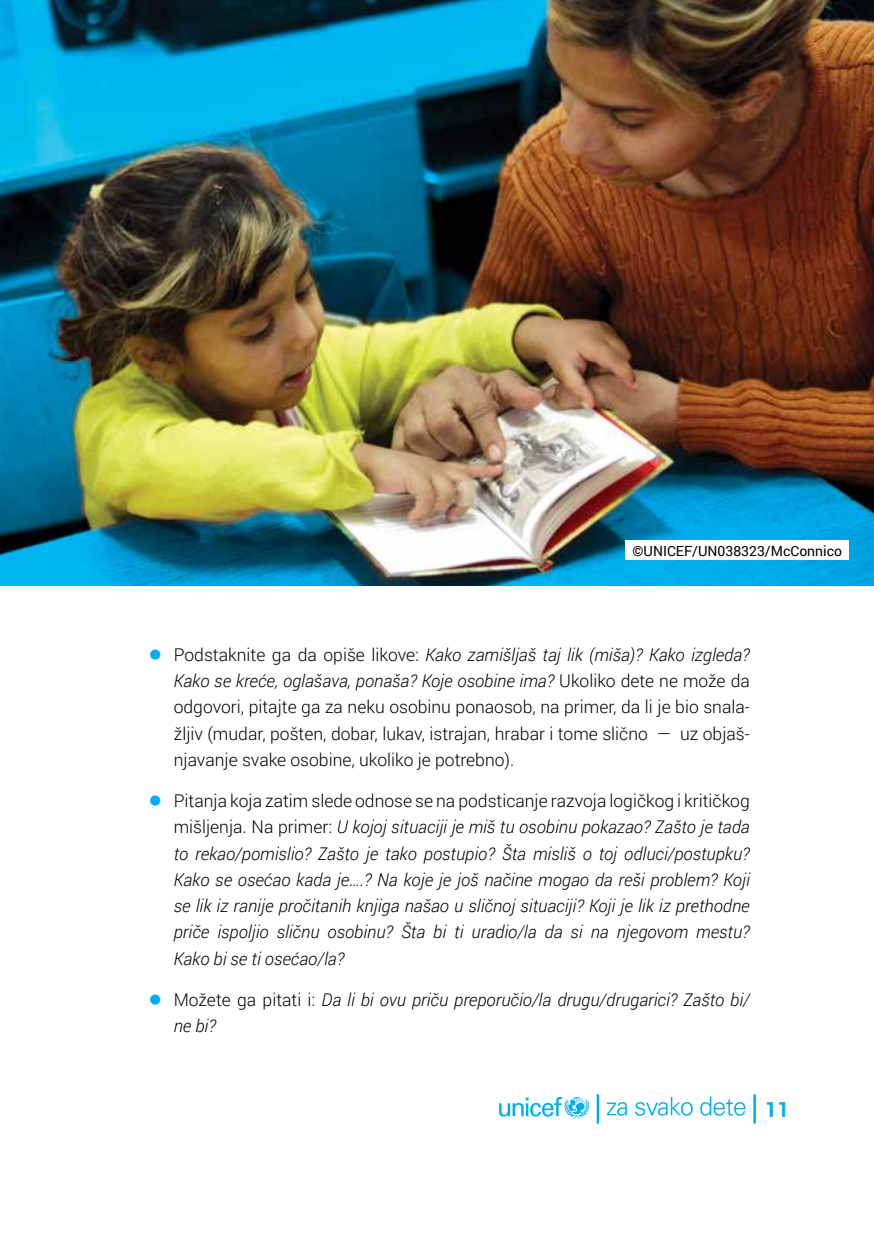
<style>
.page{position:relative;width:874px;height:1241px;background:#fff}
.page>*{position:absolute;margin:0;border:0;box-sizing:border-box;transform-origin:0 0}
.t1{font:700 21px "Roboto";color:#00aeef}
.t2{font:italic 300 17.5px/26.2px "Roboto";color:#000;text-align:justify}
.t3{font:300 17.5px/26.2px "Roboto";color:#000;text-align:justify}
.t4{font:14px "Roboto";color:#000}
.s1{font-style:italic}
.s2{font-style:normal}
</style>
<div class="page">
<svg style="left:499px;top:1096px;width:90px;height:22px"></svg>
<div style="left:596px;top:1094px;width:2px;height:29px;border:2px solid #00aeef"></div>
<div style="left:753px;top:1094px;width:2px;height:29px;border:2px solid #00aeef"></div>
<svg style="left:606px;top:1102px;width:20px;height:13px"></svg>
<svg style="left:635px;top:1096px;width:57px;height:19px"></svg>
<svg style="left:700px;top:1096px;width:45px;height:19px"></svg>
<img style="left:0;top:0;width:873px;height:585px">
<div style="left:625px;top:540px;width:223px;height:20px;background:#fff"></div>
<p class="t4" style="left:632px;top:541px;width:211px">©UNICEF/UN038323/McConnico</p>
<p class="t3" style="left:174px;top:641px;width:577px">Podstaknite ga da opiše likove: <span class="s1">Kako zamišljaš taj lik (miša)? Kako izgleda?<br>Kako se kreće, oglašava, ponaša? Koje osobine ima?</span> Ukoliko dete ne može da odgovori, pitajte ga za neku osobinu ponaosob, na primer, da li je bio snala&shy;žljiv (mudar, pošten, dobar, lukav, istrajan, hrabar i tome slično ― uz objaš&shy;njavanje svake osobine, ukoliko je potrebno).</p>
<p class="t2" style="left:174px;top:787px;width:577px"><span class="s2">Pitanja koja zatim slede odnose se na podsticanje razvoja logičkog i kritičkog mišljenja. Na primer:</span> U kojoj situaciji je miš tu osobinu pokazao? Zašto je tada to rekao/pomislio? Zašto je tako postupio? Šta misliš o toj odluci/postupku?<br>Kako se osećao kada je….? Na koje je još načine mogao da reši problem? Koji se lik iz ranije pročitanih knjiga našao u sličnoj situaciji? Koji je lik iz prethodne priče ispoljio sličnu osobinu? Šta bi ti uradio/la da si na njegovom mestu?<br>Kako bi se ti osećao/la?</p>
<p class="t2" style="left:174px;top:985px;width:577px"><span class="s2">Možete ga pitati i:</span> Da li bi ovu priču preporučio/la drugu/drugarici? Zašto bi/ ne bi?</p>
<p class="t1" style="left:764px;top:1094px;width:26px">11</p>
</div>
